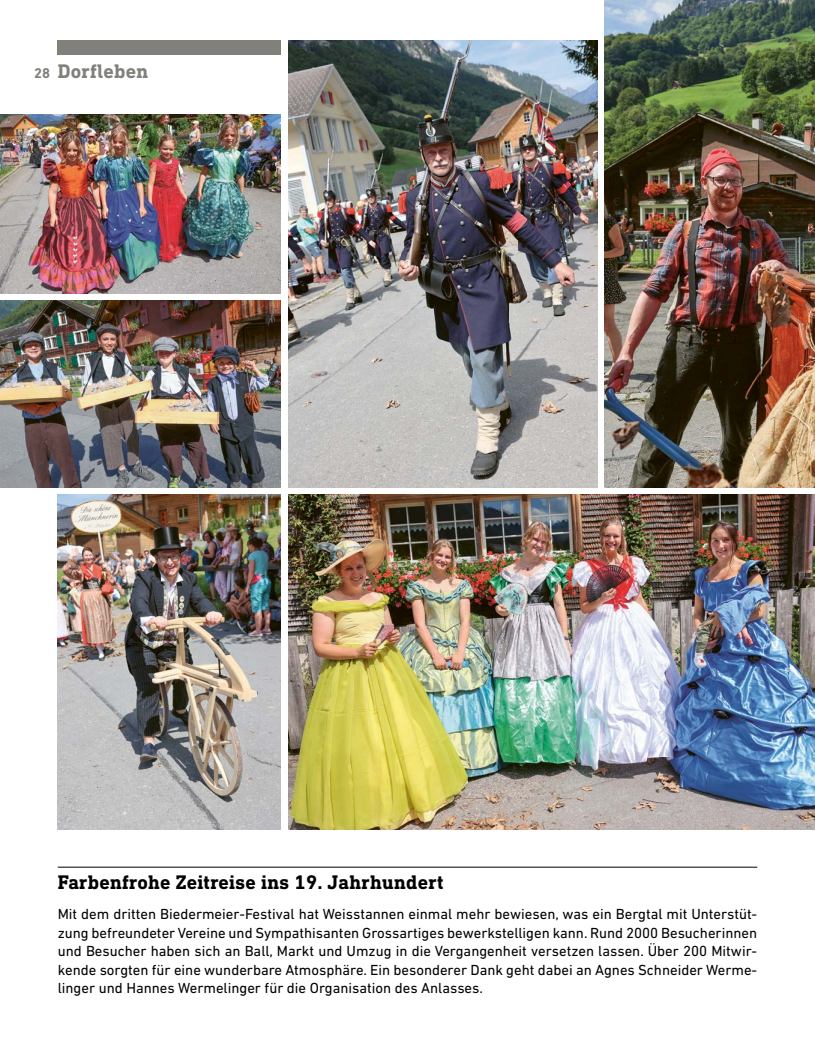
<style>
.page{position:relative;width:815px;height:1053px;background:#fff}
.page>*{position:absolute;margin:0;border:0;box-sizing:border-box;transform-origin:0 0}
.t1{font:700 20px "DIN Next Slab Pro";letter-spacing:.015em;color:#000}
.t2{font:700 20px "DIN Next Slab Pro";letter-spacing:.015em;color:#81807a}
.t3{font:14.88px/18.6px "DIN Next LT Pro";color:#000;text-align:justify}
.s1{font-family:"DIN Next LT Pro";font-size:14.38px}
</style>
<div class="page">
<div style="left:58px;top:40px;width:223px;height:15px;background:#81807a"></div>
<img style="left:288px;top:40px;width:309px;height:447px">
<img style="left:604px;top:0;width:211px;height:487px">
<img style="left:58px;top:494px;width:223px;height:335px">
<img style="left:0;top:300px;width:281px;height:187px">
<img style="left:0;top:115px;width:281px;height:178px">
<img style="left:288px;top:494px;width:527px;height:335px">
<hr style="left:58px;top:866px;width:699px;height:1px;background:#000">
<h1 class="t2" style="left:34px;top:59px;width:116px"><span class="s1">28</span> Dorfleben</h1>
<h1 class="t1" style="left:58px;top:870px;width:387px">Farbenfrohe Zeitreise ins 19. Jahrhundert</h1>
<p class="t3" style="left:58px;top:904px;width:701px">Mit dem dritten Biedermeier-Festival hat Weisstannen einmal mehr bewiesen, was ein Bergtal mit Unterstüt&shy;zung befreundeter Vereine und Sympathisanten Grossartiges bewerkstelligen kann. Rund 2000 Besucherinnen und Besucher haben sich an Ball, Markt und Umzug in die Vergangenheit versetzen lassen. Über 200 Mitwir&shy;kende sorgten für eine wunderbare Atmosphäre. Ein besonderer Dank geht dabei an Agnes Schneider Werme&shy;linger und Hannes Wermelinger für die Organisation des Anlasses.</p>
</div>
